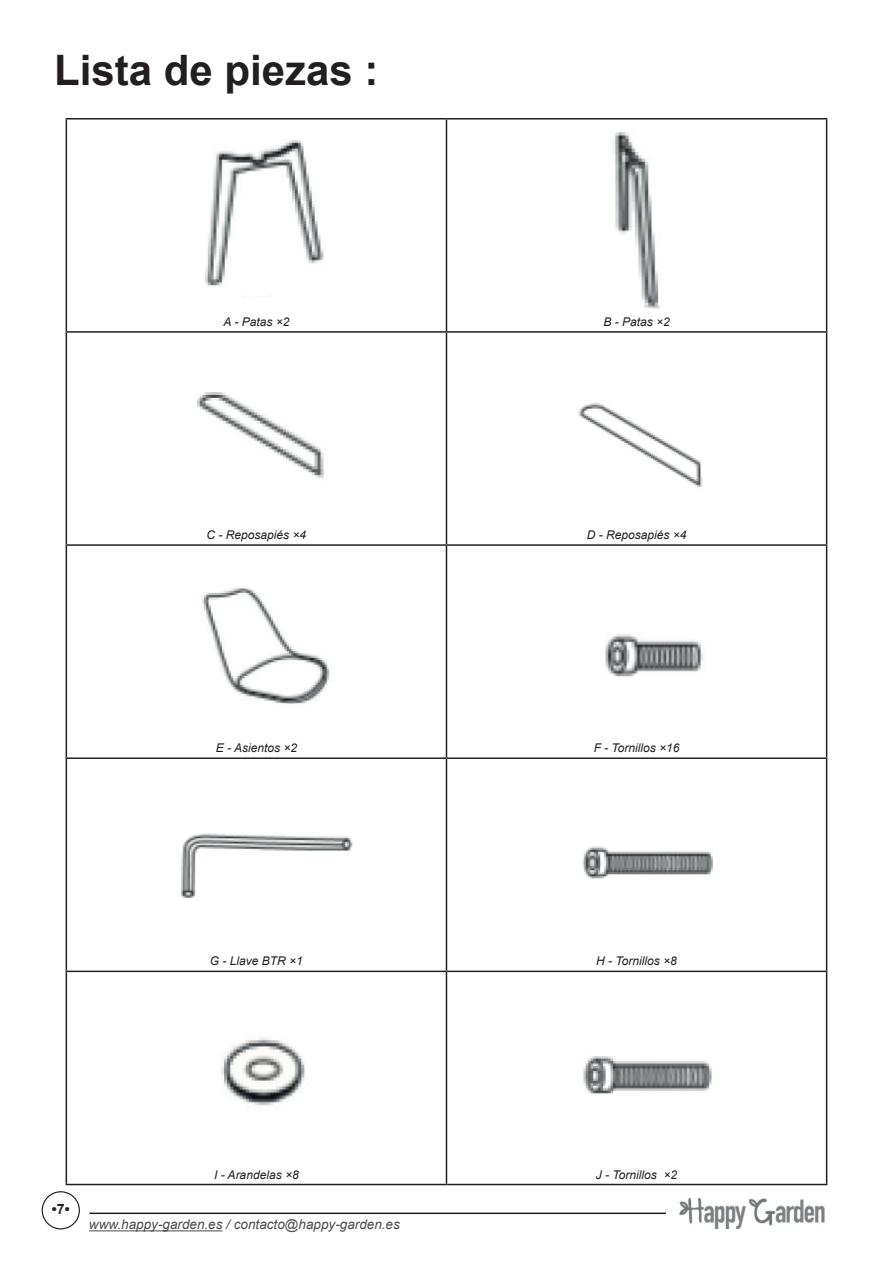
<style>
.page{position:relative;width:893px;height:1263px;background:#fff}
.page>*{position:absolute;margin:0;border:0;box-sizing:border-box;transform-origin:0 0}
.t1{font:700 42px "Arial";color:#231f20}
.t2{font:700 14.25px "Arial";color:#231f20}
.t3{font:italic 13.5px "Arial";color:#4b4c4d}
.t4{font:italic 12px "Arial";color:#231f20}
</style>
<div class="page">
<hr style="left:89px;top:1212px;width:750px;height:2px;background:#231f20">
<hr style="left:89px;top:1230px;width:134px;height:1px;background:#4b4c4d">
<div style="left:42px;top:1191px;width:38px;height:38px;border:1px solid #231f20;border-radius:50%"></div>
<img style="left:666px;top:1197px;width:173px;height:33px">
<hr style="left:66px;top:118px;width:380px;height:1px;background:#231f20">
<hr style="left:66px;top:119px;width:1px;height:212px;background:#231f20">
<hr style="left:446px;top:118px;width:381px;height:1px;background:#231f20">
<hr style="left:446px;top:119px;width:1px;height:212px;background:#231f20">
<hr style="left:826px;top:119px;width:1px;height:212px;background:#231f20">
<hr style="left:66px;top:331px;width:380px;height:2px;background:#231f20">
<hr style="left:66px;top:333px;width:1px;height:211px;background:#231f20">
<hr style="left:446px;top:331px;width:381px;height:2px;background:#231f20">
<hr style="left:446px;top:333px;width:1px;height:211px;background:#231f20">
<hr style="left:826px;top:333px;width:1px;height:211px;background:#231f20">
<hr style="left:66px;top:544px;width:380px;height:2px;background:#231f20">
<hr style="left:66px;top:546px;width:1px;height:211px;background:#231f20">
<hr style="left:446px;top:544px;width:381px;height:2px;background:#231f20">
<hr style="left:446px;top:546px;width:1px;height:211px;background:#231f20">
<hr style="left:826px;top:546px;width:1px;height:211px;background:#231f20">
<hr style="left:66px;top:757px;width:380px;height:2px;background:#231f20">
<hr style="left:66px;top:759px;width:1px;height:211px;background:#231f20">
<hr style="left:446px;top:757px;width:381px;height:2px;background:#231f20">
<hr style="left:446px;top:759px;width:1px;height:211px;background:#231f20">
<hr style="left:826px;top:759px;width:1px;height:211px;background:#231f20">
<hr style="left:66px;top:970px;width:380px;height:2px;background:#231f20">
<hr style="left:66px;top:972px;width:1px;height:212px;background:#231f20">
<hr style="left:446px;top:970px;width:381px;height:2px;background:#231f20">
<hr style="left:446px;top:972px;width:1px;height:212px;background:#231f20">
<hr style="left:826px;top:972px;width:1px;height:212px;background:#231f20">
<hr style="left:66px;top:1184px;width:380px;height:1px;background:#231f20">
<hr style="left:446px;top:1184px;width:381px;height:1px;background:#231f20">
<img style="left:205px;top:140px;width:119px;height:157px">
<img style="left:613px;top:132px;width:47px;height:177px">
<img style="left:197px;top:392px;width:127px;height:87px">
<img style="left:578px;top:403px;width:125px;height:84px">
<img style="left:202px;top:588px;width:128px;height:116px">
<img style="left:605px;top:634px;width:99px;height:43px">
<img style="left:181px;top:833px;width:172px;height:65px">
<img style="left:582px;top:846px;width:131px;height:33px">
<img style="left:221px;top:1037px;width:84px;height:69px">
<img style="left:583px;top:1056px;width:129px;height:38px">
<h1 class="t1" style="left:54px;top:40px;width:326px">Lista de piezas :</h1>
<p class="t4" style="left:223px;top:314px;width:67px">A - Patas ×2</p>
<p class="t4" style="left:603px;top:314px;width:68px">B - Patas ×2</p>
<p class="t4" style="left:207px;top:527px;width:101px">C - Reposapiés ×4</p>
<p class="t4" style="left:587px;top:527px;width:101px">D - Reposapiés ×4</p>
<p class="t4" style="left:216px;top:740px;width:83px">E - Asientos ×2</p>
<p class="t4" style="left:594px;top:740px;width:87px">F - Tornillos ×16</p>
<p class="t4" style="left:210px;top:953px;width:95px">G - Llave BTR ×1</p>
<p class="t4" style="left:596px;top:953px;width:82px">H - Tornillos ×8</p>
<p class="t2" style="left:52px;top:1199px;width:19px">•7•</p>
<p class="t4" style="left:214px;top:1166px;width:86px">I - Arandelas ×8</p>
<p class="t4" style="left:596px;top:1166px;width:83px">J - Tornillos ×2</p>
<p class="t3" style="left:89px;top:1216px;width:312px">www.happy-garden.es / contacto@happy-garden.es</p>
</div>
